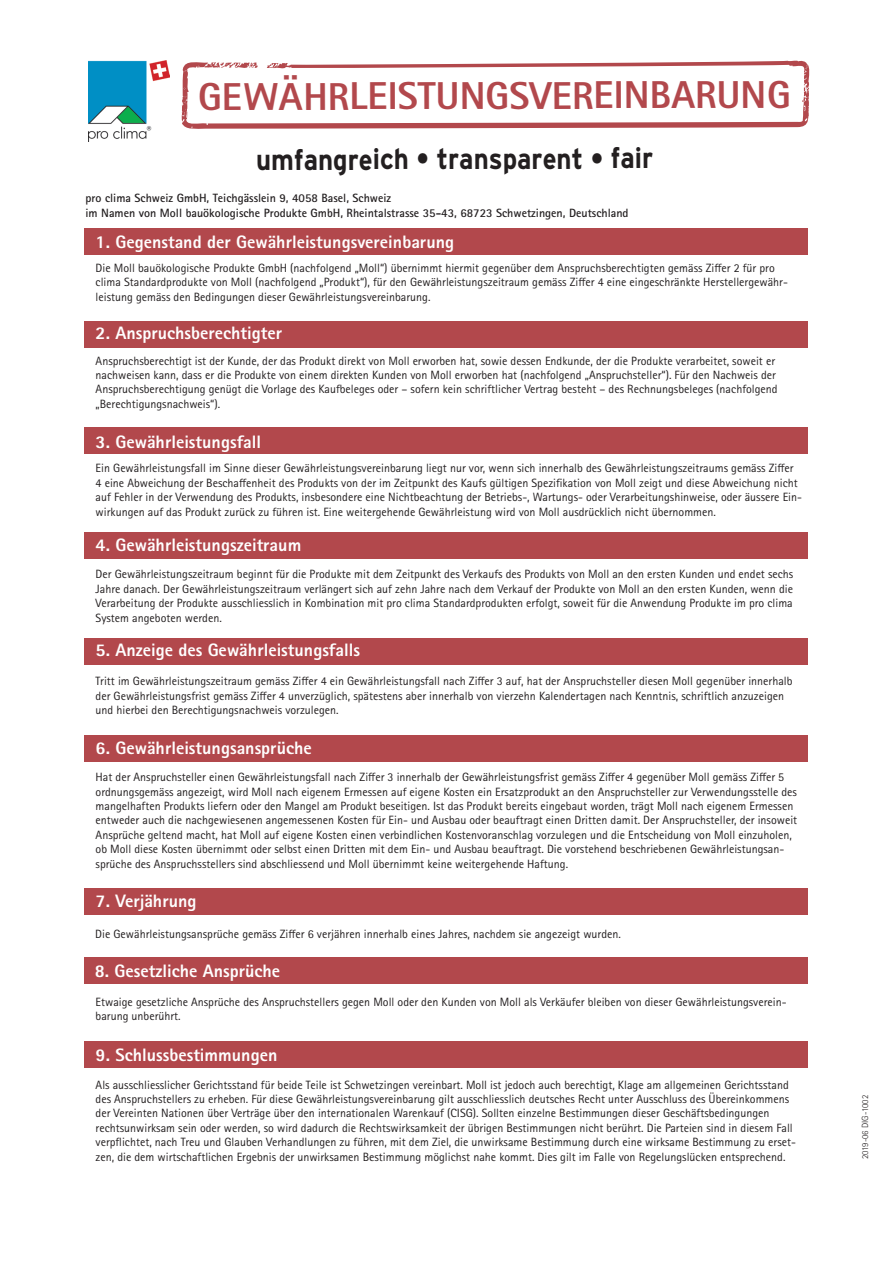
<style>
.page{position:relative;width:893px;height:1263px;background:#fff}
.page>*{position:absolute;margin:0;border:0;box-sizing:border-box;transform-origin:0 0}
.t1{font:800 38.85px "Rotis Sans Serif Pro";letter-spacing:-.005em;color:#b2484c}
.t2{font:700 28.95px "Interstate";letter-spacing:-.005em;color:#231f20;scale:.89 1}
.t3{font:800 18px "Rotis Sans Serif Pro";color:#fff}
.t4{font:12px/14.4px "Rotis Sans Serif Pro";color:#231f20}
.t5{font:700 12px "Rotis Sans Serif Pro";color:#231f20}
.t6{font:300 9px "Rotis Sans Serif Pro";color:#231f20}
</style>
<div class="page">
<svg style="left:181px;top:60px;width:629px;height:69px"></svg>
<div style="left:84px;top:228px;width:724px;height:27px;background:#b2484c"></div>
<div style="left:84px;top:321px;width:724px;height:27px;background:#b2484c"></div>
<div style="left:84px;top:427px;width:724px;height:27px;background:#b2484c"></div>
<div style="left:84px;top:532px;width:724px;height:27px;background:#b2484c"></div>
<div style="left:84px;top:638px;width:724px;height:26px;background:#b2484c"></div>
<div style="left:84px;top:735px;width:724px;height:26px;background:#b2484c"></div>
<div style="left:84px;top:957px;width:724px;height:27px;background:#b2484c"></div>
<div style="left:84px;top:1041px;width:724px;height:27px;background:#b2484c"></div>
<div style="left:84px;top:888px;width:724px;height:27px;background:#b2484c"></div>
<img style="left:88px;top:61px;width:81px;height:80px">
<h1 class="t1" style="left:198px;top:71px;width:594px">GEWÄHRLEISTUNGSVEREINBARUNG</h1>
<h2 class="t2" style="left:256px;top:143px;width:448px">umfangreich • transparent • fair</h2>
<p class="t5" style="left:86px;top:190px;width:307px">pro clima Schweiz GmbH, Teichgässlein 9, 4058 Basel, Schweiz</p>
<p class="t5" style="left:86px;top:206px;width:545px">im Namen von Moll bauökologische Produkte GmbH, Rheintalstrasse 35-43, 68723 Schwetzingen, Deutschland</p>
<h3 class="t3" style="left:96px;top:231px;width:360px">1. Gegenstand der Gewährleistungsvereinbarung</h3>
<p class="t4" style="left:96px;top:261px;width:694px">Die Moll bauökologische Produkte GmbH (nachfolgend „Moll“) übernimmt hiermit gegenüber dem Anspruchsberechtigten gemäss Ziffer 2 für pro clima Standardprodukte von Moll (nachfolgend „Produkt“), für den Gewährleistungszeitraum gemäss Ziffer 4 eine eingeschränkte Herstellergewähr&shy;leistung gemäss den Bedingungen dieser Gewährleistungsvereinbarung.</p>
<h3 class="t3" style="left:96px;top:322px;width:188px">2. Anspruchsberechtigter</h3>
<p class="t4" style="left:96px;top:353px;width:683px">Anspruchsberechtigt ist der Kunde, der das Produkt direkt von Moll erworben hat, sowie dessen Endkunde, der die Produkte verarbeitet, soweit er nachweisen kann, dass er die Produkte von einem direkten Kunden von Moll erworben hat (nachfolgend „Anspruchsteller“). Für den Nachweis der Anspruchsberechtigung genügt die Vorlage des Kaufbeleges oder – sofern kein schriftlicher Vertrag besteht – des Rechnungsbeleges (nachfolgend „Berechtigungsnachweis“).</p>
<h3 class="t3" style="left:96px;top:430px;width:167px">3. Gewährleistungsfall</h3>
<p class="t4" style="left:96px;top:461px;width:708px">Ein Gewährleistungsfall im Sinne dieser Gewährleistungsvereinbarung liegt nur vor, wenn sich innerhalb des Gewährleistungszeitraums gemäss Ziffer 4 eine Abweichung der Beschaffenheit des Produkts von der im Zeitpunkt des Kaufs gültigen Spezifikation von Moll zeigt und diese Abweichung nicht auf Fehler in der Verwendung des Produkts, insbesondere eine Nichtbeachtung der Betriebs-, Wartungs- oder Verarbeitungshinweise, oder äussere Ein&shy;wirkungen auf das Produkt zurück zu führen ist. Eine weitergehende Gewährleistung wird von Moll ausdrücklich nicht übernommen.</p>
<h3 class="t3" style="left:96px;top:533px;width:207px">4. Gewährleistungszeitraum</h3>
<p class="t4" style="left:96px;top:567px;width:699px;text-align:justify">Der Gewährleistungszeitraum beginnt für die Produkte mit dem Zeitpunkt des Verkaufs des Produkts von Moll an den ersten Kunden und endet sechs Jahre danach. Der Gewährleistungszeitraum verlängert sich auf zehn Jahre nach dem Verkauf der Produkte von Moll an den ersten Kunden, wenn die Verarbeitung der Produkte ausschliesslich in Kombination mit pro clima Standardprodukten erfolgt, soweit für die Anwendung Produkte im pro clima System angeboten werden.</p>
<h3 class="t3" style="left:96px;top:639px;width:266px">5. Anzeige des Gewährleistungsfalls</h3>
<p class="t4" style="left:96px;top:674px;width:698px">Tritt im Gewährleistungszeitraum gemäss Ziffer 4 ein Gewährleistungsfall nach Ziffer 3 auf, hat der Anspruchsteller diesen Moll gegenüber innerhalb der Gewährleistungsfrist gemäss Ziffer 4 unverzüglich, spätestens aber innerhalb von vierzehn Kalendertagen nach Kenntnis, schriftlich anzuzeigen und hierbei den Berechtigungsnachweis vorzulegen.</p>
<h3 class="t3" style="left:96px;top:736px;width:218px">6. Gewährleistungsansprüche</h3>
<p class="t4" style="left:96px;top:770px;width:703px">Hat der Anspruchsteller einen Gewährleistungsfall nach Ziffer 3 innerhalb der Gewährleistungsfrist gemäss Ziffer 4 gegenüber Moll gemäss Ziffer 5 ordnungsgemäss angezeigt, wird Moll nach eigenem Ermessen auf eigene Kosten ein Ersatzprodukt an den Anspruchsteller zur Verwendungsstelle des mangelhaften Produkts liefern oder den Mangel am Produkt beseitigen. Ist das Produkt bereits eingebaut worden, trägt Moll nach eigenem Ermessen entweder auch die nachgewiesenen angemessenen Kosten für Ein- und Ausbau oder beauftragt einen Dritten damit. Der Anspruchsteller, der insoweit Ansprüche geltend macht, hat Moll auf eigene Kosten einen verbindlichen Kostenvoranschlag vorzulegen und die Entscheidung von Moll einzuholen, ob Moll diese Kosten übernimmt oder selbst einen Dritten mit dem Ein- und Ausbau beauftragt. Die vorstehend beschriebenen Gewährleistungsan&shy;sprüche des Anspruchsstellers sind abschliessend und Moll übernimmt keine weitergehende Haftung.</p>
<h3 class="t3" style="left:96px;top:889px;width:102px">7. Verjährung</h3>
<p class="t4" style="left:95px;top:927px;width:527px">Die Gewährleistungsansprüche gemäss Ziffer 6 verjähren innerhalb eines Jahres, nachdem sie angezeigt wurden.</p>
<h3 class="t3" style="left:95px;top:959px;width:187px">8. Gesetzliche Ansprüche</h3>
<p class="t4" style="left:96px;top:994px;width:692px">Etwaige gesetzliche Ansprüche des Anspruchstellers gegen Moll oder den Kunden von Moll als Verkäufer bleiben von dieser Gewährleistungsverein&shy;barung unberührt.</p>
<h3 class="t3" style="left:96px;top:1043px;width:183px">9. Schlussbestimmungen</h3>
<p class="t4" style="left:96px;top:1077px;width:702px">Als ausschliesslicher Gerichtsstand für beide Teile ist Schwetzingen vereinbart. Moll ist jedoch auch berechtigt, Klage am allgemeinen Gerichtsstand des Anspruchstellers zu erheben. Für diese Gewährleistungsvereinbarung gilt ausschliesslich deutsches Recht unter Ausschluss des Übereinkommens der Vereinten Nationen über Verträge über den internationalen Warenkauf (CISG). Sollten einzelne Bestimmungen dieser Geschäftsbedingungen rechtsunwirksam sein oder werden, so wird dadurch die Rechtswirksamkeit der übrigen Bestimmungen nicht berührt. Die Parteien sind in diesem Fall verpflichtet, nach Treu und Glauben Verhandlungen zu führen, mit dem Ziel, die unwirksame Bestimmung durch eine wirksame Bestimmung zu erset&shy;zen, die dem wirtschaftlichen Ergebnis der unwirksamen Bestimmung möglichst nahe kommt. Dies gilt im Falle von Regelungslücken entsprechend.</p>
<p class="t6" style="left:860px;top:1159px;width:66px;rotate:-90deg">2019-06 DIG-1002</p>
</div>
